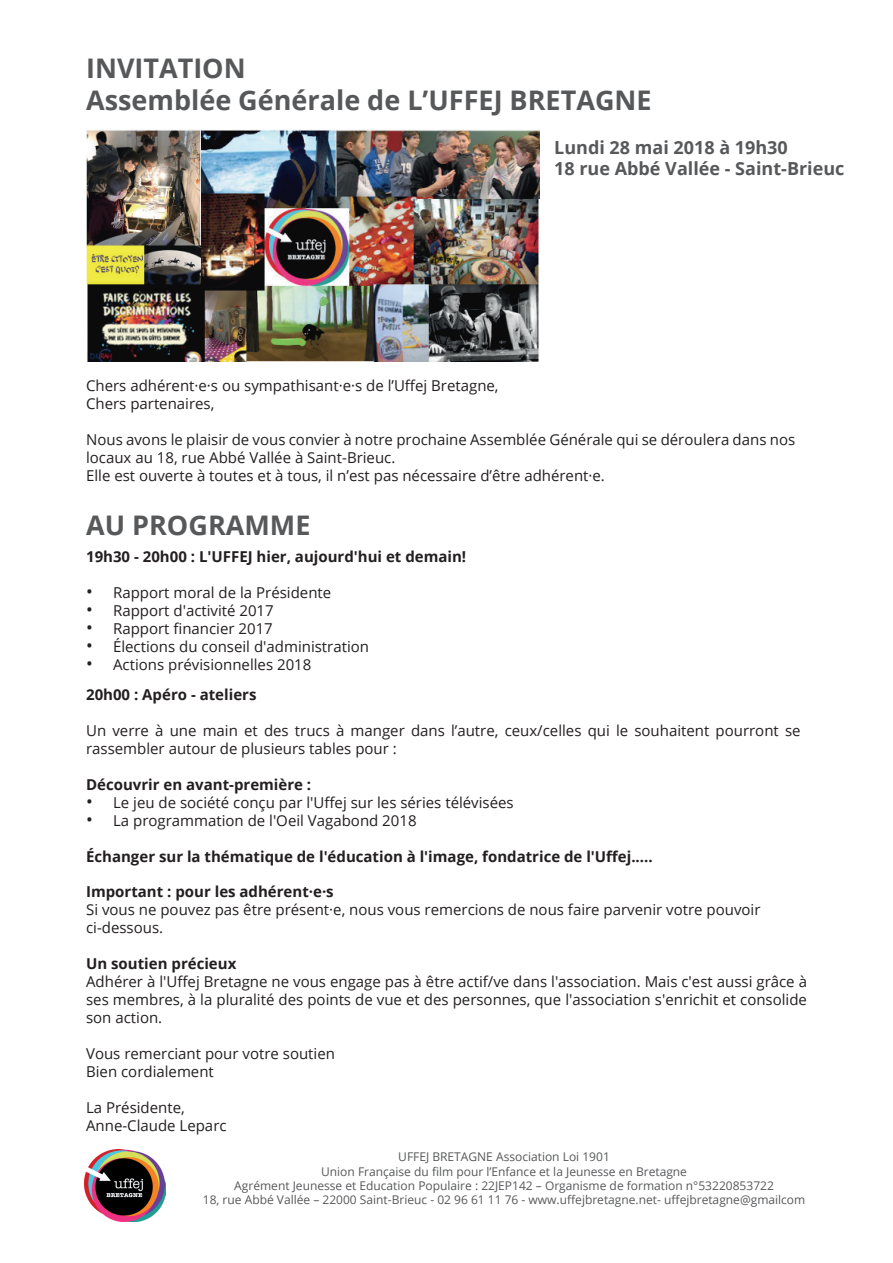
<style>
.page{position:relative;width:893px;height:1263px;background:#fff}
.page>*{position:absolute;margin:0;border:0;box-sizing:border-box;transform-origin:0 0}
.t1{font:700 27px/32.4px "Open Sans";color:#57585a}
.t2{font:700 18px/21.6px "Open Sans";color:#57585a}
.t3{font:15px/18px "Open Sans";color:#231f20}
.t4{font:700 15px "Open Sans";color:#231f20}
.t5{font:12px/14.4px "Open Sans";color:#57585a;text-align:center}
.s1{font-size:18px}
.s2{font-weight:700}
</style>
<div class="page">
<img style="left:86px;top:129px;width:453px;height:232px">
<img style="left:85px;top:1149px;width:81px;height:72px">
<h1 class="t1" style="left:86px;top:51px;width:567px">INVITATION<br>Assemblée Générale de L’UFFEJ BRETAGNE</h1>
<p class="t2" style="left:554px;top:136px;width:292px">Lundi 28 mai 2018 à 19h30<br>18 rue Abbé Vallée - Saint-Brieuc</p>
<p class="t3" style="left:86px;top:376px;width:414px">Chers adhérent·e·s ou sympathisant·e·s de l’Uffej Bretagne,<br>Chers partenaires,</p>
<p class="t3" style="left:86px;top:430px;width:711px">Nous avons le plaisir de vous convier à notre prochaine Assemblée Générale qui se déroulera dans nos locaux au 18, rue Abbé Vallée à Saint-Brieuc.<br>Elle est ouverte à toutes et à tous, il n’est pas nécessaire d’être adhérent·e.</p>
<h1 class="t1" style="left:86px;top:508px;width:226px">AU PROGRAMME</h1>
<p class="t4" style="left:86px;top:546px;width:382px">19h30 - 20h00 : L'UFFEJ hier, aujourd'hui et demain!</p>
<p class="t3" style="left:86px;top:583px;width:247px"><span class="s1">•</span> Rapport moral de la Présidente</p>
<p class="t3" style="left:86px;top:601px;width:189px"><span class="s1">•</span> Rapport d'activité 2017</p>
<p class="t3" style="left:86px;top:619px;width:188px"><span class="s1">•</span> Rapport financier 2017</p>
<p class="t3" style="left:86px;top:637px;width:284px"><span class="s1">•</span> Élections du conseil d'administration</p>
<p class="t3" style="left:86px;top:649px;width:227px;line-height:29.8px"><span class="s1">•</span> Actions prévisionnelles 2018<br><span class="s2">20h00 : Apéro - ateliers</span></p>
<p class="t3" style="left:86px;top:721px;width:716px">Un verre à une main et des trucs à manger dans l’autre, ceux/celles qui le souhaitent pourront se rassembler autour de plusieurs tables pour :</p>
<p class="t4" style="left:86px;top:774px;width:227px">Découvrir en avant-première :</p>
<p class="t3" style="left:86px;top:793px;width:429px"><span class="s1">•</span> Le jeu de société conçu par l'Uffej sur les séries télévisées</p>
<p class="t3" style="left:86px;top:811px;width:332px"><span class="s1">•</span> La programmation de l'Oeil Vagabond 2018</p>
<p class="t4" style="left:86px;top:846px;width:568px">Échanger sur la thématique de l'éducation à l'image, fondatrice de l'Uffej.....</p>
<p class="t4" style="left:86px;top:881px;width:249px">Important : pour les adhérent·e·s</p>
<p class="t3" style="left:86px;top:900px;width:676px">Si vous ne pouvez pas être présent·e, nous vous remercions de nous faire parvenir votre pouvoir ci-dessous.</p>
<p class="t4" style="left:86px;top:953px;width:152px">Un soutien précieux</p>
<p class="t3" style="left:86px;top:972px;width:722px;text-align:justify">Adhérer à l'Uffej Bretagne ne vous engage pas à être actif/ve dans l'association. Mais c'est aussi grâce à ses membres, à la pluralité des points de vue et des personnes, que l'association s'enrichit et consolide son action.</p>
<p class="t3" style="left:86px;top:1044px;width:250px">Vous remerciant pour votre soutien<br>Bien cordialement</p>
<p class="t3" style="left:86px;top:1098px;width:142px">La Présidente,<br>Anne-Claude Leparc</p>
<p class="t5" style="left:203px;top:1149px;width:604px">UFFEJ BRETAGNE Association Loi 1901<br>Union Française du film pour l’Enfance et la Jeunesse en Bretagne<br>Agrément Jeunesse et Education Populaire : 22JEP142 – Organisme de formation n°53220853722<br>18, rue Abbé Vallée – 22000 Saint-Brieuc - 02 96 61 11 76 - www.uffejbretagne.net- uffejbretagne@gmailcom</p>
</div>
